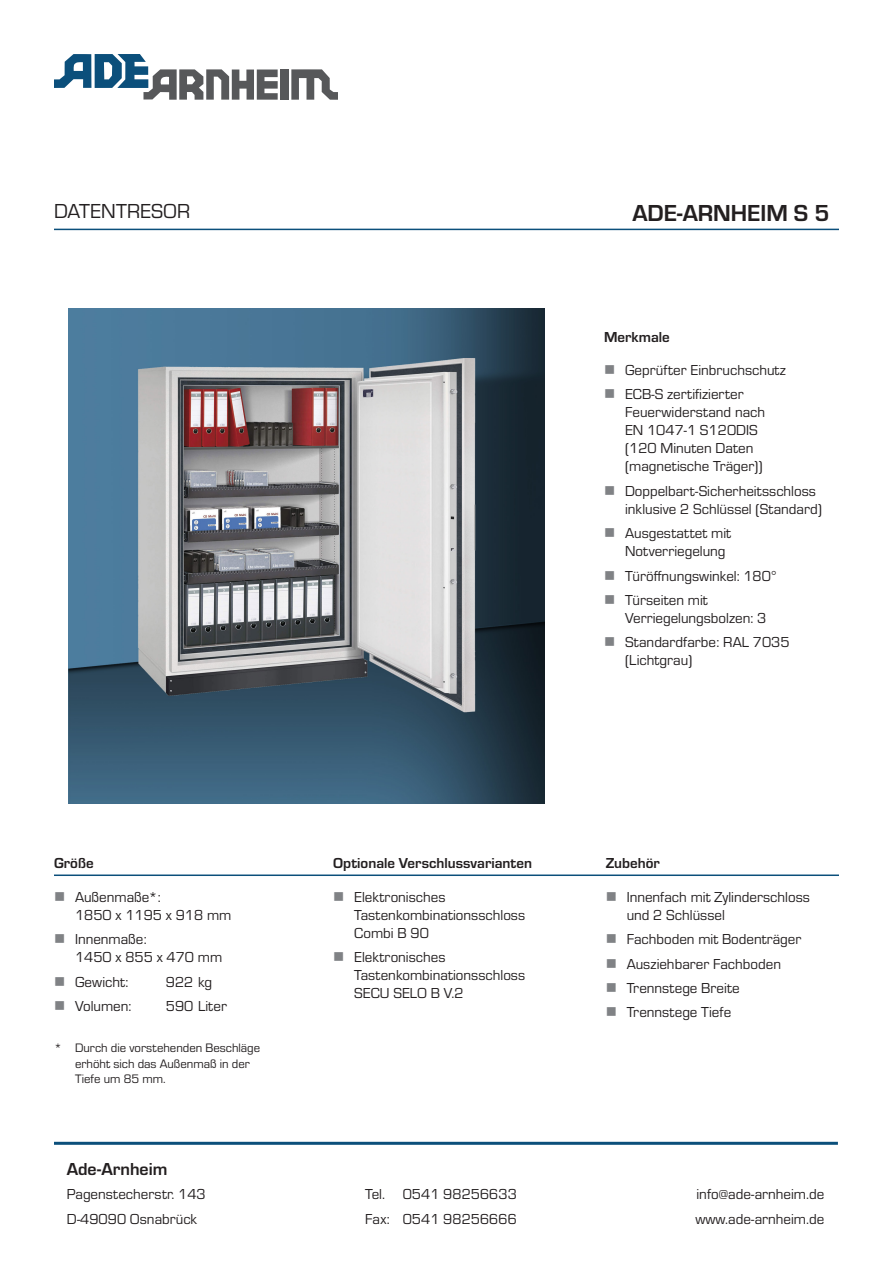
<style>
.page{position:relative;width:893px;height:1263px;background:#fff}
.page>*{position:absolute;margin:0;border:0;box-sizing:border-box;transform-origin:0 0}
.t1{font:700 24px "Eurostile";color:#231f20}
.t2{font:21px "Eurostile";color:#231f20}
.t3{font:700 18px "Eurostile";color:#231f20}
.t4{font:15px/18px "Eurostile";color:#231f20}
.t5{font:700 15px "Eurostile";color:#231f20}
.t6{font:12.75px/15.3px "Eurostile";color:#231f20}
.s1{color:#808285}
</style>
<div class="page">
<svg style="left:291px;top:69px;width:47px;height:31px"></svg>
<svg style="left:54px;top:54px;width:224px;height:46px"></svg>
<div style="left:280px;top:70px;width:9px;height:30px;background:#57585a"></div>
<hr style="left:54px;top:1142px;width:784px;height:3px;background:#0b4f7b">
<img style="left:68px;top:308px;width:476px;height:496px">
<hr style="left:54px;top:229px;width:785px;height:1px;background:#0b4f7b">
<hr style="left:54px;top:874px;width:785px;height:2px;background:#0b4f7b">
<h2 class="t2" style="left:54px;top:197px;width:138px">DATENTRESOR</h2>
<h1 class="t1" style="left:632px;top:196px;width:199px">ADE-ARNHEIM S 5</h1>
<p class="t5" style="left:604px;top:326px;width:67px">Merkmale</p>
<p class="t4" style="left:604px;top:360px;width:183px"><span class="s1">■</span> Geprüfter Einbruchschutz</p>
<p class="t4" style="left:625px;top:385px;width:142px;text-indent:-21px"><span class="s1">■</span> ECB-S zertifizierter<br>Feuerwiderstand nach<br>EN 1047-1 S120DIS (120 Minuten Daten (magnetische Träger))</p>
<p class="t4" style="left:625px;top:481px;width:198px;text-indent:-21px"><span class="s1">■</span> Doppelbart-Sicherheitsschloss inklusive 2 Schlüssel (Standard)</p>
<p class="t4" style="left:625px;top:523px;width:108px;text-indent:-21px"><span class="s1">■</span> Ausgestattet mit<br>Notverriegelung</p>
<p class="t4" style="left:604px;top:566px;width:174px"><span class="s1">■</span> Türöffnungswinkel: 180°</p>
<p class="t4" style="left:625px;top:590px;width:143px;text-indent:-21px"><span class="s1">■</span> Türseiten mit<br>Verriegelungsbolzen: 3</p>
<p class="t4" style="left:625px;top:633px;width:166px;text-indent:-21px"><span class="s1">■</span> Standardfarbe: RAL 7035 (Lichtgrau)</p>
<p class="t5" style="left:54px;top:853px;width:41px">Größe</p>
<p class="t4" style="left:75px;top:887px;width:158px;text-indent:-21px"><span class="s1">■</span> Außenmaße*:<br>1850 x 1195 x 918 mm</p>
<p class="t4" style="left:75px;top:929px;width:149px;text-indent:-21px"><span class="s1">■</span> Innenmaße:<br>1450 x 855 x 470 mm</p>
<p class="t4" style="left:54px;top:972px;width:76px"><span class="s1">■</span> Gewicht:</p>
<p class="t4" style="left:166px;top:972px;width:48px">922 kg</p>
<p class="t4" style="left:54px;top:996px;width:79px"><span class="s1">■</span> Volumen:</p>
<p class="t4" style="left:166px;top:996px;width:62px">590 Liter</p>
<p class="t6" style="left:75px;top:1040px;width:187px;text-indent:-21px">* Durch die vorstehenden Beschläge erhöht sich das Außenmaß in der<br>Tiefe um 85 mm.</p>
<p class="t5" style="left:333px;top:853px;width:200px">Optionale Verschlussvarianten</p>
<p class="t4" style="left:354px;top:887px;width:172px;text-indent:-21px"><span class="s1">■</span> Elektronisches<br>Tastenkombinationsschloss<br>Combi B 90</p>
<p class="t4" style="left:354px;top:947px;width:172px;text-indent:-21px"><span class="s1">■</span> Elektronisches<br>Tastenkombinationsschloss<br>SECU SELO B V.2</p>
<p class="t5" style="left:606px;top:853px;width:56px">Zubehör</p>
<p class="t4" style="left:627px;top:887px;width:185px;text-indent:-21px"><span class="s1">■</span> Innenfach mit Zylinderschloss und 2 Schlüssel</p>
<p class="t4" style="left:606px;top:929px;width:197px"><span class="s1">■</span> Fachboden mit Bodenträger</p>
<p class="t4" style="left:606px;top:954px;width:177px"><span class="s1">■</span> Ausziehbarer Fachboden</p>
<p class="t4" style="left:606px;top:978px;width:136px"><span class="s1">■</span> Trennstege Breite</p>
<p class="t4" style="left:606px;top:1003px;width:127px"><span class="s1">■</span> Trennstege Tiefe</p>
<p class="t3" style="left:67px;top:1156px;width:102px">Ade-Arnheim</p>
<p class="t4" style="left:67px;top:1185px;width:140px">Pagenstecherstr. 143</p>
<p class="t4" style="left:365px;top:1185px;width:153px">Tel. 0541 98256633</p>
<p class="t4" style="left:696px;top:1185px;width:129px">info@ade-arnheim.de</p>
<p class="t4" style="left:67px;top:1209px;width:132px">D-49090 Osnabrück</p>
<p class="t4" style="left:365px;top:1209px;width:153px">Fax: 0541 98256666</p>
<p class="t4" style="left:695px;top:1209px;width:130px">www.ade-arnheim.de</p>
</div>
